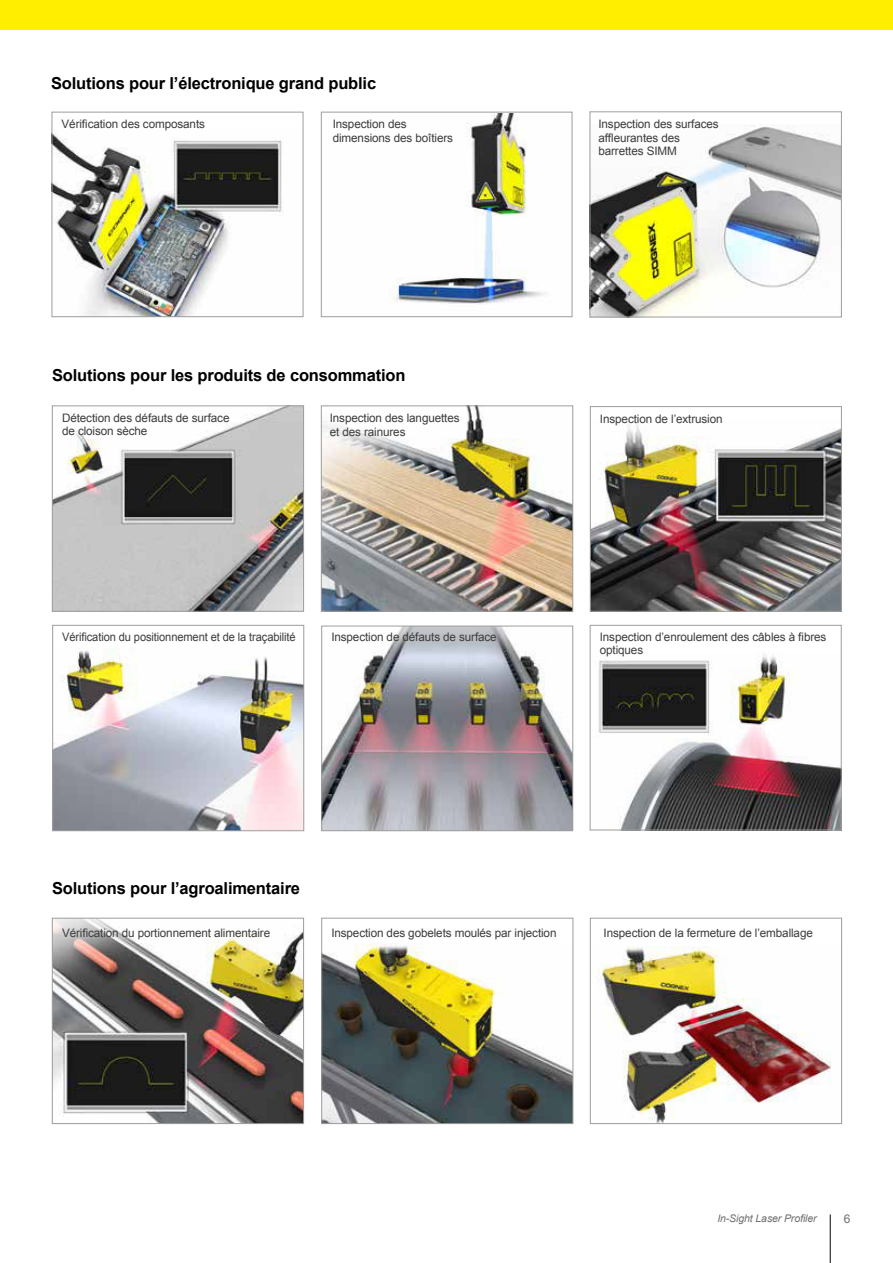
<style>
.page{position:relative;width:893px;height:1263px;background:#fff}
.page>*{position:absolute;margin:0;border:0;box-sizing:border-box;transform-origin:0 0}
.t1{font:700 16.5px "Arial";letter-spacing:-.01em;color:#000}
.t2{font:12px "Arial";color:#706f6f}
.t3{font:11.7px/13.5px "Arial";letter-spacing:-.01em;color:#3c3c3b}
.t4{font:11.7px "Arial";letter-spacing:-.01em;color:#3c3c3b;scale:.95 1}
.t5{font:italic 10.5px "Arial";letter-spacing:-.01em;color:#706f6f}
</style>
<div class="page">
<hr style="left:830px;top:1214px;width:1px;height:49px;background:#000">
<div style="left:0;top:0;width:893px;height:30px;background:#fe0"></div>
<img style="left:54px;top:920px;width:248px;height:202px">
<div style="left:52px;top:918px;width:252px;height:206px;border:1px solid #9d9d9c"></div>
<img style="left:54px;top:130px;width:229px;height:185px">
<div style="left:52px;top:112px;width:251px;height:205px;border:1px solid #9d9d9c"></div>
<img style="left:391px;top:114px;width:155px;height:190px">
<div style="left:321px;top:112px;width:251px;height:205px;border:1px solid #9d9d9c"></div>
<img style="left:592px;top:125px;width:248px;height:190px">
<div style="left:590px;top:111px;width:252px;height:206px;border:1px solid #9d9d9c"></div>
<img style="left:592px;top:423px;width:248px;height:187px">
<div style="left:590px;top:406px;width:252px;height:206px;border:1px solid #9d9d9c"></div>
<img style="left:54px;top:407px;width:248px;height:203px">
<div style="left:52px;top:405px;width:252px;height:207px;border:1px solid #9d9d9c"></div>
<img style="left:323px;top:407px;width:248px;height:203px">
<div style="left:321px;top:405px;width:252px;height:207px;border:1px solid #9d9d9c"></div>
<img style="left:54px;top:648px;width:248px;height:181px">
<div style="left:52px;top:625px;width:252px;height:206px;border:1px solid #9d9d9c"></div>
<img style="left:598px;top:653px;width:242px;height:175px">
<div style="left:590px;top:625px;width:252px;height:205px;border:1px solid #9d9d9c"></div>
<img style="left:323px;top:628px;width:248px;height:201px">
<div style="left:321px;top:626px;width:252px;height:205px;border:1px solid #9d9d9c"></div>
<img style="left:323px;top:943px;width:248px;height:179px">
<div style="left:321px;top:918px;width:252px;height:206px;border:1px solid #9d9d9c"></div>
<img style="left:592px;top:947px;width:239px;height:175px">
<div style="left:590px;top:918px;width:252px;height:206px;border:1px solid #9d9d9c"></div>
<h1 class="t1" style="left:51px;top:77px;width:327px">Solutions pour l’électronique grand public</h1>
<p class="t3" style="left:62px;top:117px;width:145px">Vérification des composants</p>
<p class="t3" style="left:333px;top:118px;width:122px">Inspection des dimensions des boîtiers</p>
<p class="t3" style="left:598px;top:117px;width:122px">Inspection des surfaces affleurantes des barrettes SIMM</p>
<h1 class="t1" style="left:52px;top:369px;width:355px">Solutions pour les produits de consommation</h1>
<p class="t3" style="left:62px;top:411px;width:169px">Détection des défauts de surface</p>
<p class="t3" style="left:600px;top:412px;width:124px">Inspection de l’extrusion</p>
<p class="t3" style="left:62px;top:426px;width:87px">de cloison sèche</p>
<p class="t3" style="left:330px;top:412px;width:131px">Inspection des languettes et des rainures</p>
<p class="t4" style="left:62px;top:629px;width:247px">Vérification du positionnement et de la traçabilité</p>
<p class="t3" style="left:600px;top:630px;width:228px">Inspection d’enroulement des câbles à fibres optiques</p>
<p class="t3" style="left:331px;top:631px;width:167px">Inspection de défauts de surface</p>
<h1 class="t1" style="left:52px;top:881px;width:249px">Solutions pour l’agroalimentaire</h1>
<p class="t3" style="left:62px;top:926px;width:210px">Vérification du portionnement alimentaire</p>
<p class="t3" style="left:331px;top:926px;width:227px">Inspection des gobelets moulés par injection</p>
<p class="t3" style="left:604px;top:926px;width:211px">Inspection de la fermeture de l’emballage</p>
<p class="t5" style="left:717px;top:1211px;width:101px">In-Sight Laser Profiler</p>
<p class="t2" style="left:844px;top:1214px;width:8px">6</p>
</div>
